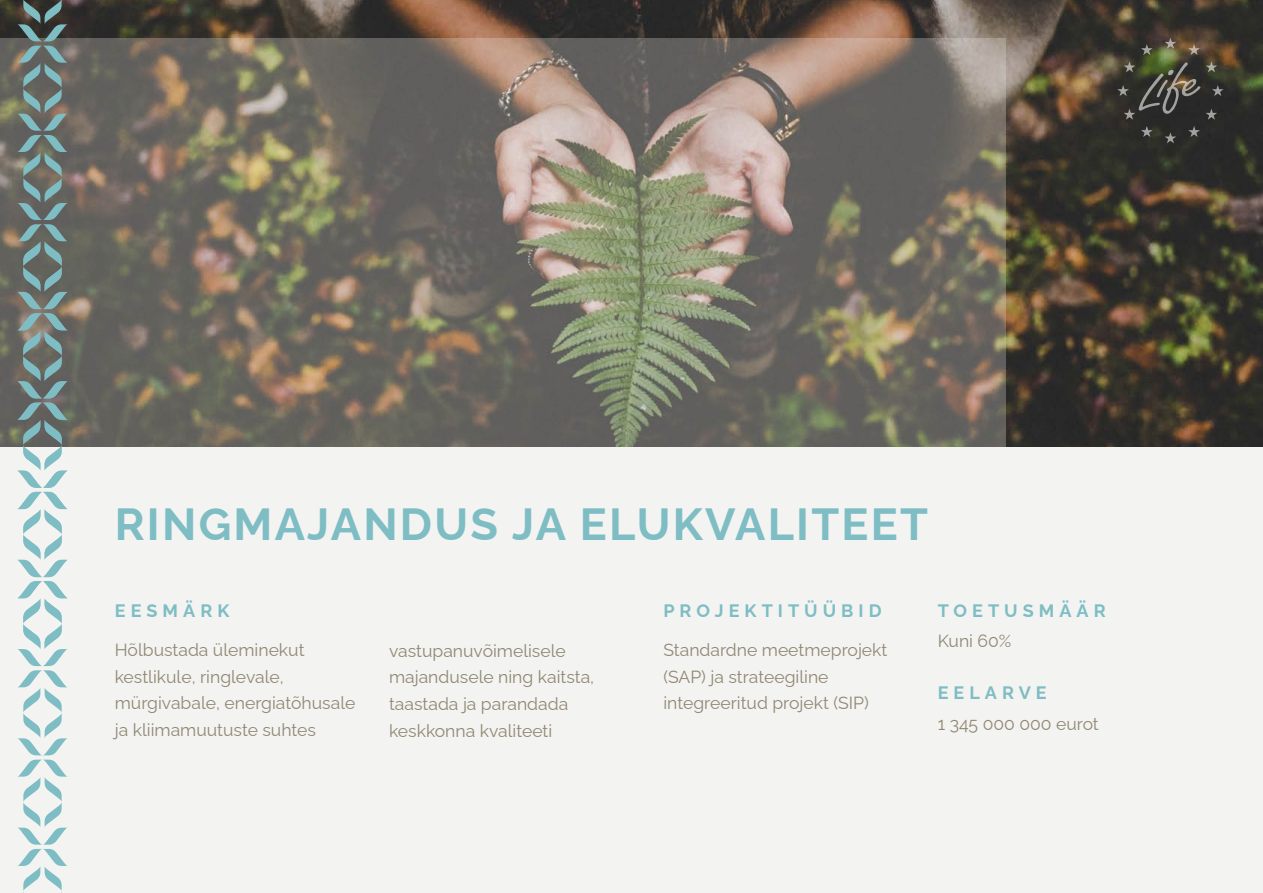
<style>
.page{position:relative;width:1263px;height:893px;background:#f3f3f1}
.page>*{position:absolute;margin:0;border:0;box-sizing:border-box;transform-origin:0 0}
.t1{font:700 45px "Raleway";letter-spacing:.05em;color:#7ebdc4}
.t2{font:700 18px "Raleway";letter-spacing:.28em;color:#7ebdc4}
.t3{font:17.55px/26.7px "Raleway";color:#918874}
</style>
<div class="page">
<img style="left:0;top:0;width:1263px;height:446px">
<svg style="left:0;top:38px;width:1006px;height:408px;background:#7a7468"></svg>
<svg style="left:1141px;top:44px;width:12px;height:11px"></svg>
<svg style="left:1164px;top:38px;width:12px;height:11px"></svg>
<svg style="left:1188px;top:44px;width:12px;height:11px"></svg>
<svg style="left:1188px;top:126px;width:12px;height:11px"></svg>
<svg style="left:1164px;top:132px;width:12px;height:11px"></svg>
<svg style="left:1141px;top:126px;width:12px;height:11px"></svg>
<svg style="left:1117px;top:61px;width:106px;height:59px;background:#424239"></svg>
<svg style="left:17px;top:0;width:51px;height:893px"></svg>
<h1 class="t1" style="left:115px;top:488px;width:815px">RINGMAJANDUS JA ELUKVALITEET</h1>
<p class="t2" style="left:115px;top:596px;width:116px">EESMÄRK</p>
<p class="t3" style="left:115px;top:634px;width:242px">Hõlbustada üleminekut kestlikule, ringlevale, mürgivabale, energiatõhusale ja kliimamuutuste suhtes</p>
<p class="t3" style="left:389px;top:635px;width:207px">vastupanuvõimelisele majandusele ning kaitsta, taastada ja parandada keskkonna kvaliteeti</p>
<p class="t2" style="left:663px;top:596px;width:220px">PROJEKTITÜÜBID</p>
<p class="t3" style="left:663px;top:634px;width:226px">Standardne meetmeprojekt (SAP) ja strateegiline integreeritud projekt (SIP)</p>
<p class="t2" style="left:938px;top:596px;width:170px">TOETUSMÄÄR</p>
<p class="t3" style="left:938px;top:626px;width:75px">Kuni 60%</p>
<p class="t2" style="left:938px;top:678px;width:111px">EELARVE</p>
<p class="t3" style="left:938px;top:708px;width:163px">1 345 000 000 eurot</p>
</div>
